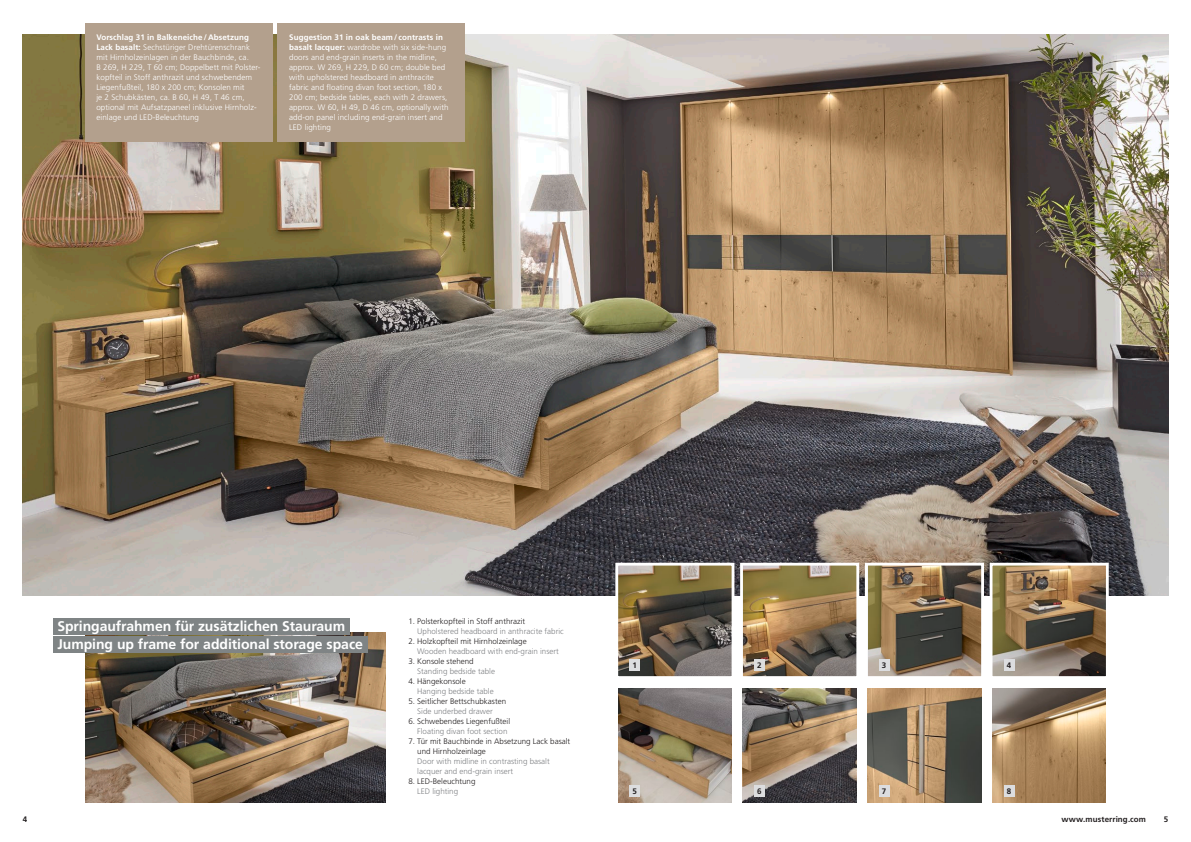
<style>
.page{position:relative;width:1191px;height:842px;background:#fff}
.page>*{position:absolute;margin:0;border:0;box-sizing:border-box;transform-origin:0 0}
.t1{font:700 14px/18.4px "Frutiger LT Std";letter-spacing:-.005em;color:#fff}
.t2{font:300 8px/10px "Frutiger LT Std";letter-spacing:.01em;color:#fff}
.t3{font:300 8px/10px "Frutiger LT Std";color:#808285}
.t4{font:300 8px/10px "Frutiger LT Std";color:#231f20}
.t5{font:700 8px "Frutiger LT Std";letter-spacing:.015em;color:#231f20}
.s1{font-weight:700}
</style>
<div class="page">
<img style="left:618px;top:689px;width:113px;height:113px">
<img style="left:23px;top:34px;width:1145px;height:561px">
<img style="left:869px;top:567px;width:111px;height:108px">
<div style="left:865px;top:563px;width:119px;height:116px;border:3px solid #fff"></div>
<img style="left:743px;top:689px;width:113px;height:113px">
<img style="left:993px;top:567px;width:111px;height:108px">
<div style="left:989px;top:563px;width:119px;height:116px;border:3px solid #fff"></div>
<img style="left:867px;top:689px;width:114px;height:113px">
<img style="left:619px;top:567px;width:111px;height:108px">
<div style="left:615px;top:563px;width:119px;height:116px;border:3px solid #fff"></div>
<img style="left:744px;top:567px;width:111px;height:108px">
<div style="left:740px;top:563px;width:119px;height:116px;border:3px solid #fff"></div>
<img style="left:992px;top:689px;width:114px;height:113px">
<img style="left:85px;top:632px;width:301px;height:170px">
<div style="left:754px;top:785px;width:10px;height:12px;background:#dcdddf"></div>
<div style="left:1003px;top:785px;width:11px;height:12px;background:#dcdddf"></div>
<div style="left:754px;top:659px;width:10px;height:12px;background:#dcdddf"></div>
<div style="left:1003px;top:659px;width:11px;height:12px;background:#dcdddf"></div>
<div style="left:629px;top:659px;width:11px;height:12px;background:#dcdddf"></div>
<div style="left:879px;top:659px;width:10px;height:12px;background:#dcdddf"></div>
<div style="left:629px;top:785px;width:11px;height:12px;background:#dcdddf"></div>
<div style="left:879px;top:785px;width:10px;height:12px;background:#dcdddf"></div>
<div style="left:53px;top:618px;width:296px;height:16px;background:#7f8485"></div>
<div style="left:53px;top:636px;width:314px;height:16px;background:#7f8485"></div>
<div style="left:85px;top:23px;width:187px;height:118px;background:#b3a08d"></div>
<div style="left:278px;top:23px;width:187px;height:118px;background:#b3a08d"></div>
<p class="t2" style="left:96px;top:32px;width:166px"><span class="s1">Vorschlag 31 in Balkeneiche / Absetzung Lack basalt:</span> Sechstüriger Drehtürenschrank mit Hirnholzeinlagen in der Bauchbinde, ca.<br>B 269, H 229, T 60 cm; Doppelbett mit Polster&shy;kopfteil in Stoff anthrazit und schwebendem Liegenfußteil, 180 x 200 cm; Konsolen mit<br>je 2 Schubkästen, ca. B 60, H 49, T 46 cm, optional mit Aufsatzpaneel inklusive Hirnholz&shy;einlage und LED-Beleuchtung</p>
<p class="t2" style="left:289px;top:32px;width:161px"><span class="s1">Suggestion 31 in oak beam/ contrasts in basalt lacquer:</span> wardrobe with six side-hung doors and end-grain inserts in the midline, approx. W 269, H 229, D 60 cm; double bed with upholstered headboard in anthracite fabric and floating divan foot section, 180 x 200 cm; bedside tables, each with 2 drawers, approx. W 60, H 49, D 46 cm, optionally with add-on panel including end-grain insert and LED lighting</p>
<h1 class="t1" style="left:57px;top:617px;width:307px">Springaufrahmen für zusätzlichen Stauraum<br>Jumping up frame for additional storage space</h1>
<p class="t4" style="left:408px;top:616px;width:118px">1. Polsterkopfteil in Stoff anthrazit</p>
<p class="t3" style="left:417px;top:626px;width:148px">Upholstered headboard in anthracite fabric</p>
<p class="t4" style="left:408px;top:636px;width:120px">2. Holzkopfteil mit Hirnholzeinlage</p>
<p class="t3" style="left:417px;top:646px;width:143px">Wooden headboard with end-grain insert</p>
<p class="t4" style="left:408px;top:656px;width:67px">3. Konsole stehend</p>
<p class="t3" style="left:417px;top:666px;width:79px">Standing bedside table</p>
<p class="t4" style="left:408px;top:676px;width:59px">4. Hängekonsole</p>
<p class="t3" style="left:417px;top:686px;width:78px">Hanging bedside table</p>
<p class="t4" style="left:408px;top:696px;width:99px">5. Seitlicher Bettschubkasten</p>
<p class="t3" style="left:417px;top:706px;width:77px">Side underbed drawer</p>
<p class="t4" style="left:408px;top:716px;width:103px">6. Schwebendes Liegenfußteil</p>
<p class="t3" style="left:417px;top:726px;width:92px">Floating divan foot section</p>
<p class="t4" style="left:417px;top:736px;width:154px;text-indent:-9px">7. Tür mit Bauchbinde in Absetzung Lack basalt und Hirnholzeinlage</p>
<p class="t3" style="left:417px;top:756px;width:134px">Door with midline in contrasting basalt lacquer and end-grain insert</p>
<p class="t4" style="left:408px;top:776px;width:69px">8. LED-Beleuchtung</p>
<p class="t3" style="left:417px;top:786px;width:42px">LED lighting</p>
<p class="t5" style="left:632px;top:660px;width:6px">1</p>
<p class="t5" style="left:757px;top:660px;width:6px">2</p>
<p class="t5" style="left:882px;top:660px;width:6px">3</p>
<p class="t5" style="left:1006px;top:660px;width:6px">4</p>
<p class="t5" style="left:757px;top:786px;width:6px">6</p>
<p class="t5" style="left:1006px;top:786px;width:6px">8</p>
<p class="t5" style="left:632px;top:786px;width:6px">5</p>
<p class="t5" style="left:882px;top:786px;width:6px">7</p>
<p class="t5" style="left:23px;top:815px;width:6px">4</p>
<p class="t5" style="left:1061px;top:815px;width:86px">www.musterring.com</p>
<p class="t5" style="left:1163px;top:815px;width:6px">5</p>
</div>
